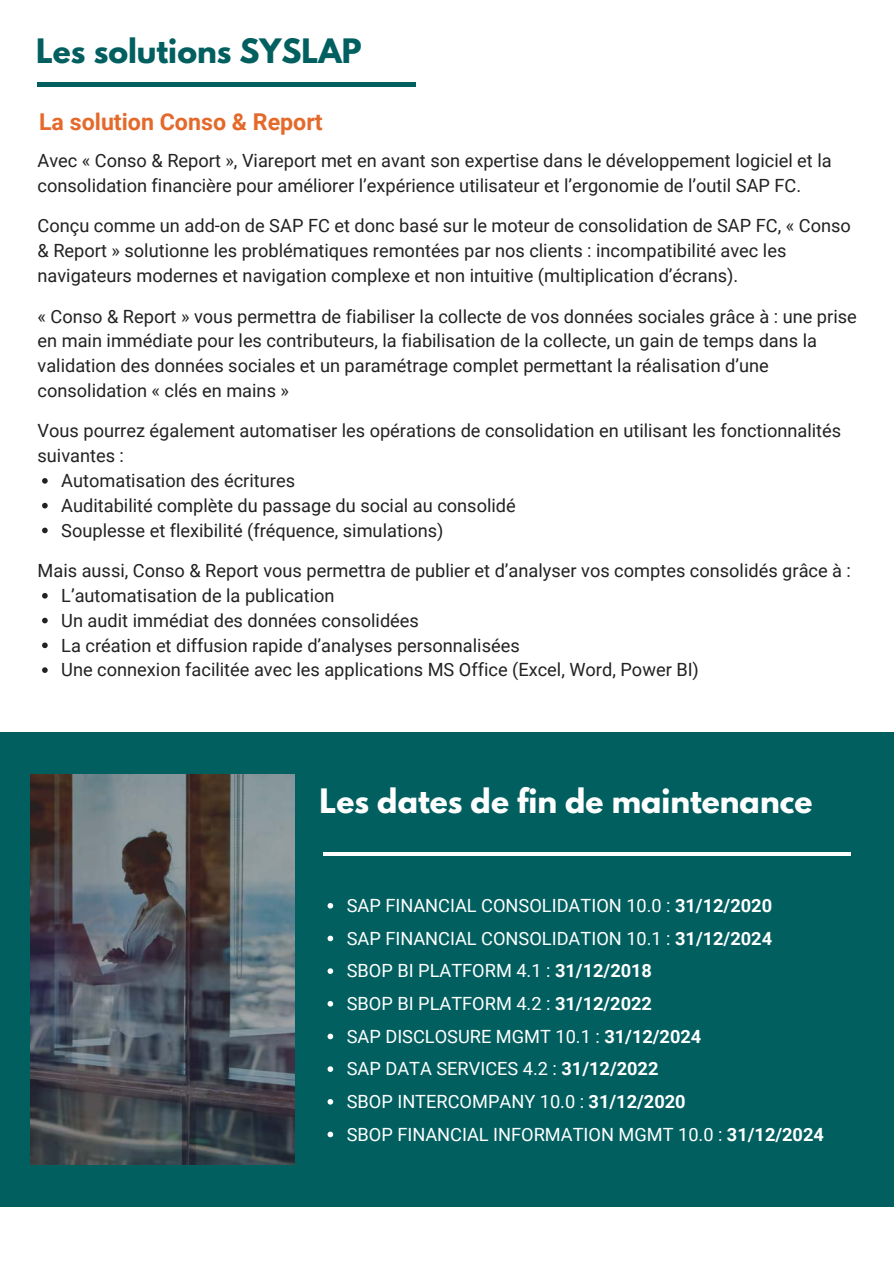
<style>
.page{position:relative;width:894px;height:1264px;background:#fff}
.page>*{position:absolute;margin:0;border:0;box-sizing:border-box;transform-origin:0 0}
.t1{font:700 29.85px "League Spartan";color:#fff}
.t2{font:700 29.85px "League Spartan";color:#025f60}
.t3{font:700 23.25px "Roboto";color:#e4692a}
.t4{font:18.15px/24.8px "Roboto";color:#222}
.t5{font:18.15px/32.7px "Roboto";color:#fff}
.s1{font-weight:700}
</style>
<div class="page">
<div style="left:0;top:732px;width:893px;height:474px;background:#025f60"></div>
<img style="left:31px;top:774px;width:263px;height:390px">
<svg style="left:42px;top:478px;width:6px;height:5px"></svg>
<svg style="left:42px;top:503px;width:6px;height:5px"></svg>
<svg style="left:42px;top:527px;width:6px;height:6px"></svg>
<svg style="left:42px;top:593px;width:6px;height:5px"></svg>
<svg style="left:42px;top:617px;width:6px;height:6px"></svg>
<svg style="left:42px;top:642px;width:6px;height:6px"></svg>
<svg style="left:42px;top:667px;width:6px;height:6px"></svg>
<hr style="left:324px;top:852px;width:526px;height:3px;background:#fff">
<hr style="left:37px;top:83px;width:378px;height:3px;background:#025f60">
<svg style="left:327px;top:903px;width:6px;height:5px"></svg>
<svg style="left:327px;top:935px;width:6px;height:6px"></svg>
<svg style="left:327px;top:968px;width:6px;height:5px"></svg>
<svg style="left:327px;top:1001px;width:6px;height:5px"></svg>
<svg style="left:327px;top:1033px;width:6px;height:6px"></svg>
<svg style="left:327px;top:1066px;width:6px;height:5px"></svg>
<svg style="left:327px;top:1099px;width:6px;height:5px"></svg>
<svg style="left:327px;top:1131px;width:6px;height:6px"></svg>
<h1 class="t2" style="left:36px;top:36px;width:327px">Les solutions SYSLAP</h1>
<p class="t3" style="left:39px;top:109px;width:285px">La solution Conso &amp; Report</p>
<p class="t4" style="left:38px;top:148px;width:795px">Avec « Conso &amp; Report », Viareport met en avant son expertise dans le développement logiciel et la consolidation financière pour améliorer l’expérience utilisateur et l’ergonomie de l’outil SAP FC.</p>
<p class="t4" style="left:38px;top:213px;width:814px">Conçu comme un add-on de SAP FC et donc basé sur le moteur de consolidation de SAP FC, « Conso &amp; Report » solutionne les problématiques remontées par nos clients : incompatibilité avec les navigateurs modernes et navigation complexe et non intuitive (multiplication d’écrans).</p>
<p class="t4" style="left:38px;top:303px;width:820px">« Conso &amp; Report » vous permettra de fiabiliser la collecte de vos données sociales grâce à : une prise en main immédiate pour les contributeurs, la fiabilisation de la collecte, un gain de temps dans la validation des données sociales et un paramétrage complet permettant la réalisation d’une consolidation « clés en mains »</p>
<p class="t4" style="left:38px;top:418px;width:804px">Vous pourrez également automatiser les opérations de consolidation en utilisant les fonctionnalités</p>
<p class="t4" style="left:38px;top:443px;width:88px">suivantes :</p>
<p class="t4" style="left:61px;top:467px;width:235px">Automatisation des écritures</p>
<p class="t4" style="left:61px;top:492px;width:456px">Auditabilité complète du passage du social au consolidé</p>
<p class="t4" style="left:61px;top:517px;width:383px">Souplesse et flexibilité (fréquence, simulations)</p>
<p class="t4" style="left:61px;top:557px;width:791px;text-indent:-24px">Mais aussi, Conso &amp; Report vous permettra de publier et d’analyser vos comptes consolidés grâce à :<br>L’automatisation de la publication<br>Un audit immédiat des données consolidées<br>La création et diffusion rapide d’analyses personnalisées<br>Une connexion facilitée avec les applications MS Office (Excel, Word, Power BI)</p>
<h1 class="t1" style="left:319px;top:786px;width:494px">Les dates de fin de maintenance</h1>
<p class="t5" style="left:346px;top:888px;width:478px">SAP FINANCIAL CONSOLIDATION 10.0 : <span class="s1">31/12/2020<br></span>SAP FINANCIAL CONSOLIDATION 10.1 : <span class="s1">31/12/2024<br></span>SBOP BI PLATFORM 4.1 : <span class="s1">31/12/2018<br></span>SBOP BI PLATFORM 4.2 : <span class="s1">31/12/2022<br></span>SAP DISCLOSURE MGMT 10.1 : <span class="s1">31/12/2024<br></span>SAP DATA SERVICES 4.2 : <span class="s1">31/12/2022<br></span>SBOP INTERCOMPANY 10.0 : <span class="s1">31/12/2020<br></span>SBOP FINANCIAL INFORMATION MGMT 10.0 : <span class="s1">31/12/2024</span></p>
</div>
